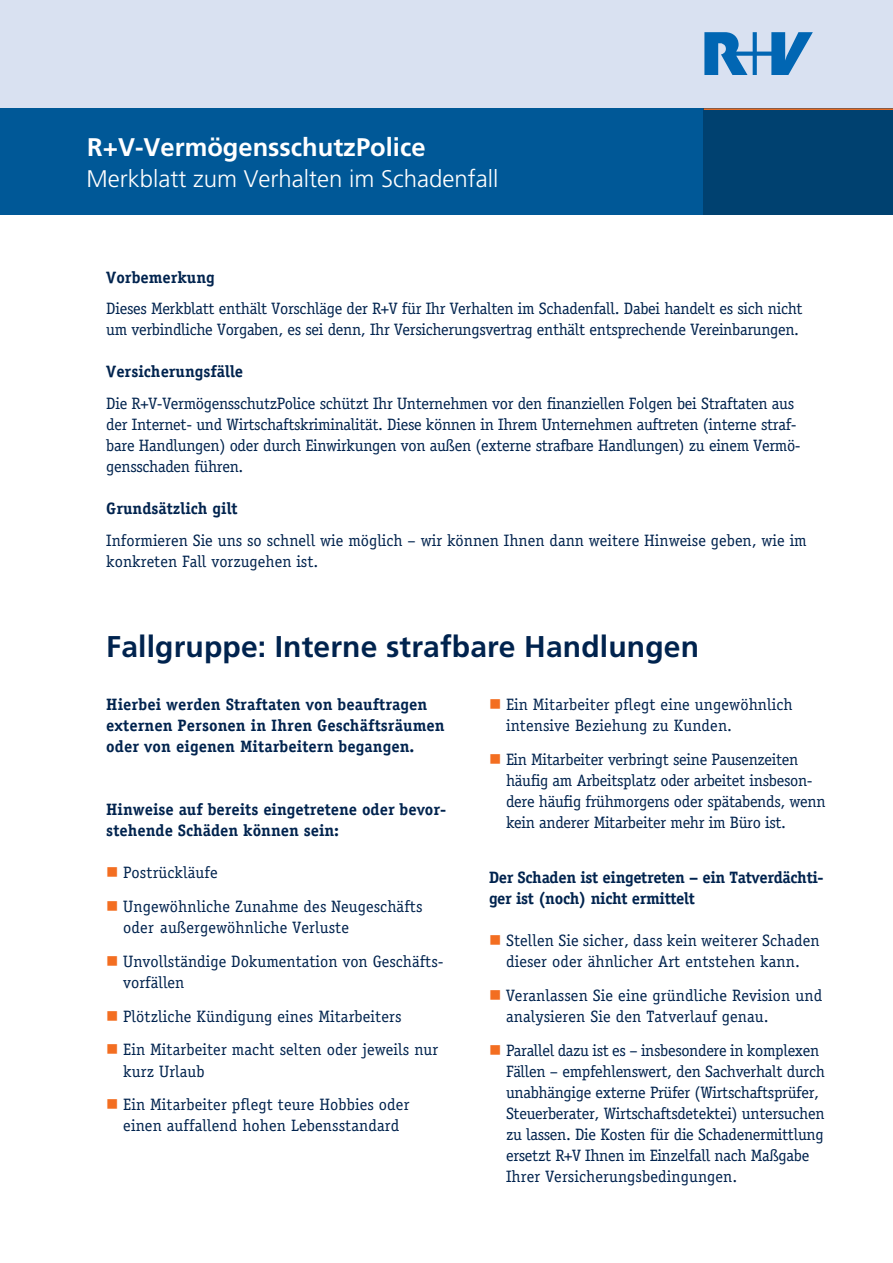
<style>
.page{position:relative;width:893px;height:1263px;background:#fff}
.page>*{position:absolute;margin:0;border:0;box-sizing:border-box;transform-origin:0 0}
.t1{font:700 30px "Frutiger";letter-spacing:.005em;color:#00234e}
.t2{font:700 25.5px "Frutiger";color:#fff}
.t3{font:300 24px "Frutiger";color:#fff}
.t4{font:16.5px/21px "Officina Serif";letter-spacing:-.02em;color:#00234e}
.t5{font:16.5px/21px "Officina Serif";letter-spacing:.005em;color:#00234e}
.t6{font:700 16.5px/21px "Officina Serif";color:#00234e}
.t7{font:16.5px/21px "Officina Serif";color:#00234e}
.t8{font:700 16.5px/21px "Officina Serif";letter-spacing:-.02em;color:#00234e}
.s1{color:#f36e21}
</style>
<div class="page">
<div style="left:0;top:0;width:893px;height:129px;background:#d9e1f1"></div>
<div style="left:0;top:108px;width:893px;height:107px;background:#005897"></div>
<div style="left:704px;top:108px;width:189px;height:107px;background:#004170"></div>
<hr style="left:704px;top:108px;width:189px;height:2px;background:#f36e21">
<svg style="left:704px;top:32px;width:109px;height:42px"></svg>
<h2 class="t2" style="left:87px;top:132px;width:340px">R+V-VermögensschutzPolice</h2>
<h3 class="t3" style="left:87px;top:165px;width:413px">Merkblatt zum Verhalten im Schadenfall</h3>
<p class="t6" style="left:106px;top:267px;width:110px">Vorbemerkung</p>
<p class="t4" style="left:106px;top:298px;width:698px">Dieses Merkblatt enthält Vorschläge der R+V für Ihr Verhalten im Schadenfall. Dabei handelt es sich nicht um verbindliche Vorgaben, es sei denn, Ihr Versicherungsvertrag enthält entsprechende Vereinbarungen.</p>
<p class="t6" style="left:106px;top:361px;width:138px">Versicherungsfälle</p>
<p class="t4" style="left:106px;top:393px;width:696px">Die R+V-VermögensschutzPolice schützt Ihr Unternehmen vor den finanziellen Folgen bei Straftaten aus der Internet- und Wirtschaftskriminalität. Diese können in Ihrem Unternehmen auftreten (interne straf&shy;bare Handlungen) oder durch Einwirkungen von außen (externe strafbare Handlungen) zu einem Vermö&shy;gensschaden führen.</p>
<p class="t6" style="left:106px;top:498px;width:133px">Grundsätzlich gilt</p>
<p class="t7" style="left:106px;top:529px;width:702px">Informieren Sie uns so schnell wie möglich – wir können Ihnen dann weitere Hinweise geben, wie im konkreten Fall vorzugehen ist.</p>
<h1 class="t1" style="left:106px;top:629px;width:594px">Fallgruppe: Interne strafbare Handlungen</h1>
<p class="t6" style="left:106px;top:694px;width:340px">Hierbei werden Straftaten von beauftragen externen Personen in Ihren Geschäftsräumen oder von eigenen Mitarbeitern begangen.</p>
<p class="t5" style="left:506px;top:694px;width:288px;text-indent:-17px"><span class="s1">■</span> Ein Mitarbeiter pflegt eine ungewöhnlich intensive Beziehung zu Kunden.</p>
<p class="t4" style="left:506px;top:749px;width:321px;text-indent:-17px"><span class="s1">■</span> Ein Mitarbeiter verbringt seine Pausenzeiten häufig am Arbeitsplatz oder arbeitet insbeson&shy;dere häufig frühmorgens oder spätabends, wenn kein anderer Mitarbeiter mehr im Büro ist.</p>
<p class="t6" style="left:106px;top:799px;width:342px">Hinweise auf bereits eingetretene oder bevor&shy;stehende Schäden können sein:</p>
<p class="t5" style="left:106px;top:862px;width:113px"><span class="s1">■</span> Postrückläufe</p>
<p class="t5" style="left:123px;top:896px;width:301px;text-indent:-17px"><span class="s1">■</span> Ungewöhnliche Zunahme des Neugeschäfts oder außergewöhnliche Verluste</p>
<p class="t7" style="left:123px;top:951px;width:322px;text-indent:-17px"><span class="s1">■</span> Unvollständige Dokumentation von Geschäfts&shy;vorfällen</p>
<p class="t5" style="left:106px;top:1006px;width:297px"><span class="s1">■</span> Plötzliche Kündigung eines Mitarbeiters</p>
<p class="t5" style="left:123px;top:1039px;width:317px;text-indent:-17px"><span class="s1">■</span> Ein Mitarbeiter macht selten oder jeweils nur kurz Urlaub</p>
<p class="t5" style="left:106px;top:1094px;width:305px;text-align:center"><span class="s1">■</span> Ein Mitarbeiter pflegt teure Hobbies oder einen auffallend hohen Lebensstandard</p>
<p class="t8" style="left:489px;top:867px;width:336px">Der Schaden ist eingetreten – ein Tatverdächti&shy;ger ist (noch) nicht ermittelt</p>
<p class="t5" style="left:489px;top:930px;width:332px;text-align:center"><span class="s1">■</span> Stellen Sie sicher, dass kein weiterer Schaden dieser oder ähnlicher Art entstehen kann.</p>
<p class="t5" style="left:506px;top:985px;width:318px;text-indent:-17px"><span class="s1">■</span> Veranlassen Sie eine gründliche Revision und analysieren Sie den Tatverlauf genau.</p>
<p class="t4" style="left:506px;top:1039px;width:320px;text-indent:-17px"><span class="s1">■</span> Parallel dazu ist es – insbesondere in komplexen Fällen – empfehlenswert, den Sachverhalt durch unabhängige externe Prüfer (Wirtschaftsprüfer, Steuerberater, Wirtschaftsdetektei) untersuchen zu lassen. Die Kosten für die Schadenermittlung ersetzt R+V Ihnen im Einzelfall nach Maßgabe Ihrer Versicherungsbedingungen.</p>
</div>
